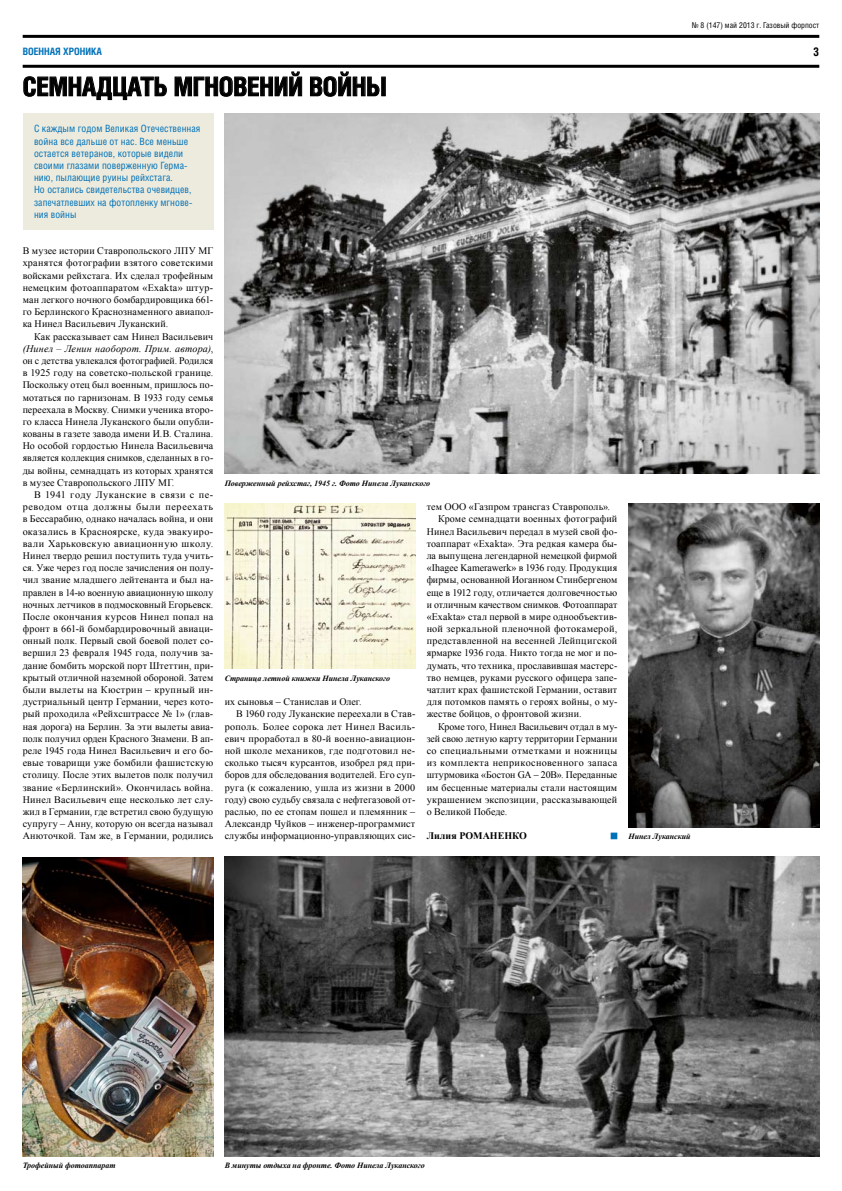
<style>
.page{position:relative;width:842px;height:1191px;background:#fff}
.page>*{position:absolute;margin:0;border:0;box-sizing:border-box;transform-origin:0 0}
.t1{font:700 26px "Helios Cond";color:#000}
.t2{font:700 12px "Helios Cond";color:#000}
.t3{font:700 10.1px "Helios Cond";color:#0071b9}
.t4{font:10px/12.2px "Times New Roman";letter-spacing:.01em;color:#000;text-align:justify}
.t5{font:10px/12.2px "Helios Cond";letter-spacing:.005em;color:#0071b9}
.t6{font:10px "Times New Roman";letter-spacing:.035em;color:#000}
.t7{font:10px "Times New Roman";letter-spacing:.045em;color:#000}
.t8{font:700 10px "Times New Roman";letter-spacing:.005em;color:#000}
.t9{font:italic 700 8px "Times New Roman";letter-spacing:-.005em;color:#000}
.t10{font:8px "Helios Cond";color:#000}
.s1{font-style:italic}
</style>
<div class="page">
<hr style="left:23px;top:35px;width:796px;height:3px;background:#000">
<hr style="left:23px;top:65px;width:796px;height:3px;background:#000">
<div style="left:611px;top:832px;width:6px;height:7px;background:#0071b9"></div>
<svg style="left:24px;top:76px;width:143px;height:24px"></svg>
<svg style="left:175px;top:72px;width:127px;height:24px"></svg>
<svg style="left:310px;top:72px;width:75px;height:24px"></svg>
<div style="left:23px;top:113px;width:190px;height:117px;background:#edebdd"></div>
<img style="left:225px;top:113px;width:594px;height:360px">
<img style="left:629px;top:503px;width:190px;height:324px">
<img style="left:225px;top:503px;width:190px;height:165px">
<img style="left:225px;top:857px;width:594px;height:299px">
<img style="left:23px;top:857px;width:190px;height:299px">
<p class="t10" style="left:692px;top:21px;width:129px">№ 8 (147) май 2013 г. Газовый форпост</p>
<p class="t3" style="left:23px;top:45px;width:81px">ВОЕННАЯ ХРОНИКА</p>
<p class="t2" style="left:813px;top:45px;width:8px">3</p>
<h1 class="t1" style="left:23px;top:71px;width:30px">Семнад</h1>
<h1 class="t1" style="left:112px;top:71px;width:77px">цать мгновени</h1>
<h1 class="t1" style="left:288px;top:71px;width:100px">й войны</h1>
<p class="t5" style="left:34px;top:122px;width:168px">С каждым годом Великая Отечественная война все дальше от нас. Все меньше остается ветеранов, которые видели своими глазами поверженную Герма&shy;нию, пылающие руины рейхстага.<br>Но остались свидетельства очевидцев, запечатлевших на фотопленку мгнове&shy;ния войны</p>
<p class="t4" style="left:23px;top:245px;width:192px">В музее истории Ставропольского ЛПУ МГ хранятся фотографии взятого советскими войсками рейхстага. Их сделал трофейным немецким фотоаппаратом «Ехаkta» штур&shy;ман легкого ночного бомбардировщика 661- го Берлинского Краснознаменного авиапол&shy;ка Нинел Васильевич Луканский.</p>
<p class="t4" style="left:23px;top:330px;width:192px;text-indent:11px">Как рассказывает сам Нинел Васильевич <span class="s1">(Нинел – Ленин наоборот. Прим. автора)</span>, он с детства увлекался фотографией. Родился в 1925 году на советско-польской границе.<br>Поскольку отец был военным, пришлось по&shy;мотаться по гарнизонам. В 1933 году семья переехала в Москву. Снимки ученика второ&shy;го класса Нинела Луканского были опубли&shy;кованы в газете завода имени И.В. Сталина.<br>Но особой гордостью Нинела Васильевича является коллекция снимков, сделанных в го&shy;ды войны, семнадцать из которых хранятся в музее Ставропольского ЛПУ МГ.</p>
<p class="t4" style="left:23px;top:488px;width:192px;text-indent:11px">В 1941 году Луканские в связи с пе&shy;реводом отца должны были переехать в Бессарабию, однако началась война, и они оказались в Красноярске, куда эвакуиро&shy;вали Харьковскую авиационную школу.<br>Нинел твердо решил поступить туда учить&shy;ся. Уже через год после зачисления он полу&shy;чил звание младшего лейтенанта и был на&shy;правлен в 14-ю военную авиационную школу ночных летчиков в подмосковный Егорьевск.<br>После окончания курсов Нинел попал на фронт в 661-й бомбардировочный авиаци&shy;онный полк. Первый свой боевой полет со&shy;вершил 23 февраля 1945 года, получив за&shy;дание бомбить морской порт Штеттин, при&shy;крытый отличной наземной обороной. Затем были вылеты на Кюстрин – крупный ин&shy;дустриальный центр Германии, через кото&shy;рый проходила «Рейхсштрассе № 1» (глав&shy;ная дорога) на Берлин. За эти вылеты авиа&shy;полк получил орден Красного Знамени. В ап&shy;реле 1945 года Нинел Васильевич и его бо&shy;евые товарищи уже бомбили фашистскую столицу. После этих вылетов полк получил звание «Берлинский». Окончилась война.<br>Нинел Васильевич еще несколько лет слу&shy;жил в Германии, где встретил свою будущую супругу – Анну, которую он всегда называл Анюточкой. Там же, в Германии, родились</p>
<p class="t9" style="left:225px;top:477px;width:207px">Поверженный рейхстаг, 1945 г. Фото Нинела Луканского</p>
<p class="t9" style="left:225px;top:672px;width:167px">Страница летной книжки Нинела Луканского</p>
<p class="t4" style="left:225px;top:695px;width:139px">их сыновья – Станислав и Олег.</p>
<p class="t4" style="left:236px;top:708px;width:180px">В 1960 году Луканские переехали в Став-</p>
<p class="t6" style="left:225px;top:719px;width:191px">рополь. Более сорока лет Нинел Василь-</p>
<p class="t4" style="left:225px;top:732px;width:192px">евич проработал в 80-й военно-авиацион-</p>
<p class="t4" style="left:225px;top:744px;width:192px">ной школе механиков, где подготовил не-</p>
<p class="t4" style="left:225px;top:756px;width:192px">сколько тысяч курсантов, изобрел ряд при-</p>
<p class="t4" style="left:225px;top:768px;width:192px">боров для обследования водителей. Его суп-</p>
<p class="t4" style="left:225px;top:781px;width:192px">руга (к сожалению, ушла из жизни в 2000</p>
<p class="t4" style="left:225px;top:793px;width:192px">году) свою судьбу связала с нефтегазовой от-</p>
<p class="t4" style="left:225px;top:805px;width:192px">раслью, по ее стопам пошел и племянник –</p>
<p class="t4" style="left:225px;top:817px;width:192px">Александр Чуйков – инженер-программист</p>
<p class="t4" style="left:225px;top:829px;width:192px">службы информационно-управляющих сис-</p>
<p class="t4" style="left:427px;top:500px;width:185px">тем ООО «Газпром трансгаз Ставрополь».</p>
<p class="t4" style="left:438px;top:513px;width:181px">Кроме семнадцати военных фотографий</p>
<p class="t4" style="left:427px;top:525px;width:192px">Нинел Васильевич передал в музей свой фо-</p>
<p class="t4" style="left:427px;top:537px;width:192px">тоаппарат «Ехаkta». Эта редкая камера бы-</p>
<p class="t4" style="left:427px;top:549px;width:192px">ла выпущена легендарной немецкой фирмой</p>
<p class="t4" style="left:427px;top:561px;width:192px">«Ihagee Kamerawerk» в 1936 году. Продукция</p>
<p class="t4" style="left:427px;top:574px;width:192px">фирмы, основанной Иоганном Стинбергеном</p>
<p class="t4" style="left:427px;top:586px;width:192px">еще в 1912 году, отличается долговечностью</p>
<p class="t4" style="left:427px;top:598px;width:192px">и отличным качеством снимков. Фотоаппарат</p>
<p class="t4" style="left:427px;top:610px;width:192px">«Ехаkta» стал первой в мире однообъектив-</p>
<p class="t4" style="left:427px;top:622px;width:192px">ной зеркальной пленочной фотокамерой,</p>
<p class="t4" style="left:427px;top:634px;width:192px">представленной на весенней Лейпцигской</p>
<p class="t4" style="left:427px;top:647px;width:192px">ярмарке 1936 года. Никто тогда не мог и по-</p>
<p class="t4" style="left:427px;top:659px;width:192px">думать, что техника, прославившая мастерс-</p>
<p class="t4" style="left:427px;top:671px;width:192px">тво немцев, руками русского офицера запе-</p>
<p class="t4" style="left:427px;top:683px;width:192px">чатлит крах фашистской Германии, оставит</p>
<p class="t4" style="left:427px;top:695px;width:192px">для потомков память о героях войны, о му-</p>
<p class="t4" style="left:427px;top:708px;width:156px">жестве бойцов, о фронтовой жизни.</p>
<p class="t4" style="left:438px;top:720px;width:181px">Кроме того, Нинел Васильевич отдал в му-</p>
<p class="t4" style="left:427px;top:732px;width:192px">зей свою летную карту территории Германии</p>
<p class="t7" style="left:427px;top:744px;width:192px">со специальными отметками и ножницы</p>
<p class="t6" style="left:427px;top:756px;width:192px">из комплекта неприкосновенного запаса</p>
<p class="t4" style="left:427px;top:768px;width:192px">штурмовика «Бостон GA – 20B». Переданные</p>
<p class="t4" style="left:427px;top:781px;width:192px">им бесценные материалы стали настоящим</p>
<p class="t4" style="left:427px;top:793px;width:192px">украшением экспозиции, рассказывающей</p>
<p class="t4" style="left:427px;top:805px;width:82px">о Великой Победе.</p>
<p class="t8" style="left:427px;top:829px;width:72px">Лилия РОМАНЕН</p>
<p class="t8" style="left:512px;top:829px;width:16px">КО</p>
<p class="t9" style="left:629px;top:831px;width:63px">Нинел Луканский</p>
<p class="t9" style="left:23px;top:1160px;width:95px">Трофейный фотоаппарат</p>
<p class="t9" style="left:225px;top:1160px;width:202px">В минуты отдыха на фронте. Фото Нинела Луканского</p>
</div>
